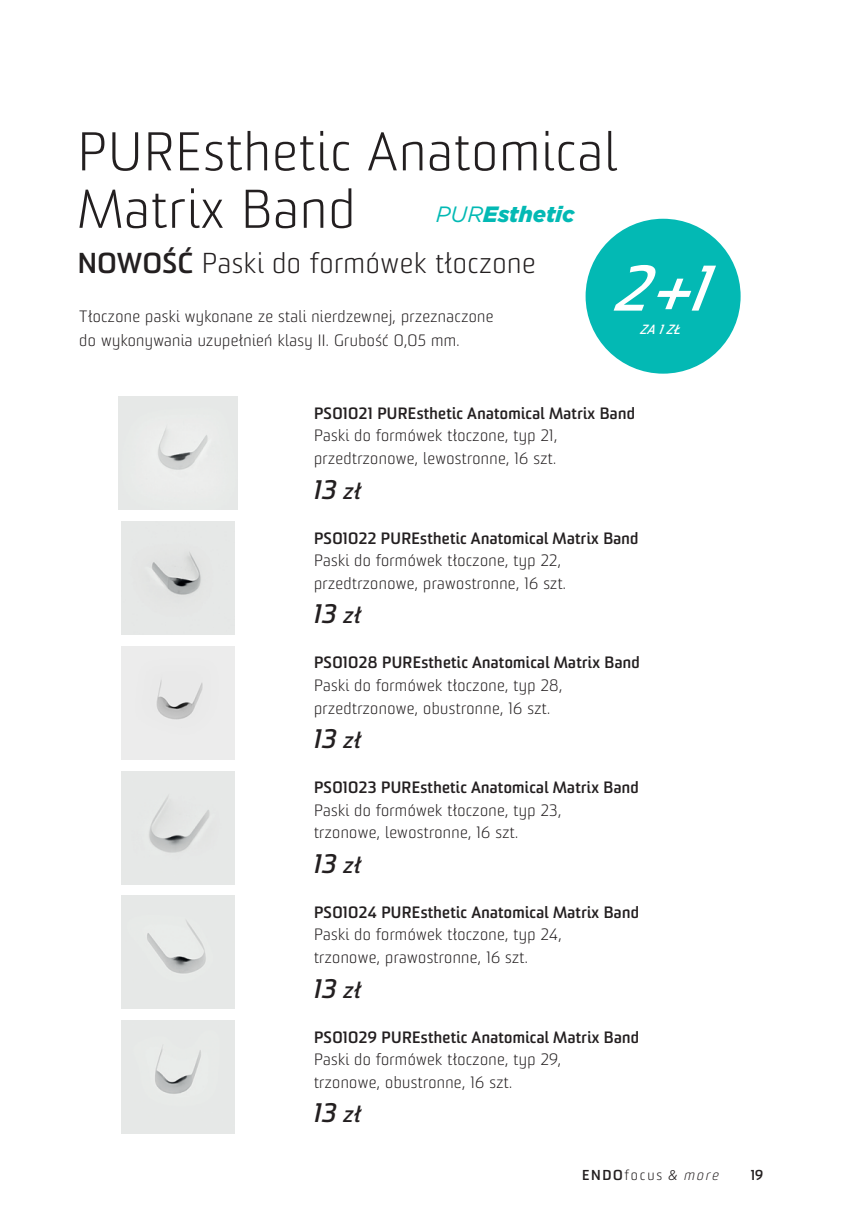
<style>
.page{position:relative;width:857px;height:1225px;background:#fff}
.page>*{position:absolute;margin:0;border:0;box-sizing:border-box;transform-origin:0 0}
.t1{font:italic 700 62.6px "Sommet";color:#fff}
.t2{font:300 53px/57.4px "Sommet";letter-spacing:.025em;color:#231f20}
.t3{font:300 28px "Sommet";letter-spacing:.025em;color:#231f20}
.t4{font:italic 700 26.2px "Sommet";letter-spacing:.02em;color:#231f20}
.t5{font:italic 900 22.2px "Gotham";color:#03b9b4}
.t6{font:300 16px/22.6px "Sommet";letter-spacing:.025em;color:#231f20}
.t7{font:700 16px "Sommet";letter-spacing:.02em;color:#231f20}
.t8{font:300 14px "Sommet";letter-spacing:.135em;color:#231f20}
.t9{font:700 14px "Sommet";color:#231f20}
.t10{font:italic 700 13px "Sommet";color:#fff}
.s1{font-weight:700}
.s2{font-weight:400}
.s3{font-size:22px}
.s4{font-family:"Verb";font-style:italic}
.s5{font-style:italic}
</style>
<div class="page">
<div style="left:118px;top:397px;width:119px;height:113px;background:#e8eae9"></div>
<img style="left:121px;top:521px;width:113px;height:113px">
<div style="left:121px;top:646px;width:113px;height:113px;background:#ececec"></div>
<img style="left:121px;top:771px;width:113px;height:113px">
<div style="left:121px;top:895px;width:113px;height:113px;background:#e6e8e7"></div>
<div style="left:121px;top:1020px;width:113px;height:113px;background:#e6e8e7"></div>
<div style="left:585px;top:219px;width:155px;height:155px;background:#03b9b4;border-radius:50%"></div>
<h2 class="t2" style="left:77px;top:128px;width:540px">PUREsthetic Anatomical<br>Matrix Band</h2>
<h3 class="t3" style="left:78px;top:252px;width:459px"><span class="s1">NOWOŚĆ</span> Paski do formówek tłoczone</h3>
<h3 class="t5" style="left:435px;top:204px;width:140px"><span class="s2">PUR</span>Esthetic</h3>
<h1 class="t1" style="left:611px;top:264px;width:94px">2+1</h1>
<p class="t10" style="left:639px;top:324px;width:42px">ZA 1 ZŁ</p>
<p class="t6" style="left:79px;top:306px;width:415px;line-height:23.6px">Tłoczone paski wykonane ze stali nierdzewnej, przeznaczone do wykonywania uzupełnień klasy II. Grubość 0,05 mm.</p>
<p class="t7" style="left:314px;top:407px;width:322px">PS01021 PUREsthetic Anatomical Matrix Band</p>
<p class="t6" style="left:314px;top:426px;width:245px">Paski do formówek tłoczone, typ 21, przedtrzonowe, lewostronne, 16 szt.</p>
<h3 class="t4" style="left:312px;top:479px;width:49px">13 <span class="s3">zł</span></h3>
<p class="t7" style="left:314px;top:531px;width:326px">PS01022 PUREsthetic Anatomical Matrix Band</p>
<p class="t6" style="left:314px;top:551px;width:253px">Paski do formówek tłoczone, typ 22, przedtrzonowe, prawostronne, 16 szt.</p>
<h3 class="t4" style="left:312px;top:603px;width:49px">13 <span class="s3">zł</span></h3>
<p class="t7" style="left:314px;top:656px;width:327px">PS01028 PUREsthetic Anatomical Matrix Band</p>
<p class="t6" style="left:314px;top:675px;width:250px">Paski do formówek tłoczone, typ 28, przedtrzonowe, obustronne, 16 szt.</p>
<h3 class="t4" style="left:312px;top:728px;width:49px">13 <span class="s3">zł</span></h3>
<p class="t7" style="left:314px;top:781px;width:326px">PS01023 PUREsthetic Anatomical Matrix Band</p>
<p class="t6" style="left:314px;top:800px;width:249px">Paski do formówek tłoczone, typ 23, trzonowe, lewostronne, 16 szt.</p>
<h3 class="t4" style="left:312px;top:853px;width:49px">13 <span class="s3">zł</span></h3>
<p class="t7" style="left:314px;top:906px;width:326px">PS01024 PUREsthetic Anatomical Matrix Band</p>
<p class="t6" style="left:314px;top:925px;width:249px">Paski do formówek tłoczone, typ 24, trzonowe, prawostronne, 16 szt.</p>
<h3 class="t4" style="left:312px;top:978px;width:49px">13 <span class="s3">zł</span></h3>
<p class="t7" style="left:314px;top:1030px;width:326px">PS01029 PUREsthetic Anatomical Matrix Band</p>
<p class="t6" style="left:314px;top:1050px;width:248px">Paski do formówek tłoczone, typ 29, trzonowe, obustronne, 16 szt.</p>
<h3 class="t4" style="left:312px;top:1102px;width:49px">13 <span class="s3">zł</span></h3>
<p class="t8" style="left:582px;top:1169px;width:137px"><span class="s1">ENDO</span>focus <span class="s4">&amp;</span> <span class="s5">more</span></p>
<p class="t9" style="left:750px;top:1169px;width:14px">19</p>
</div>
